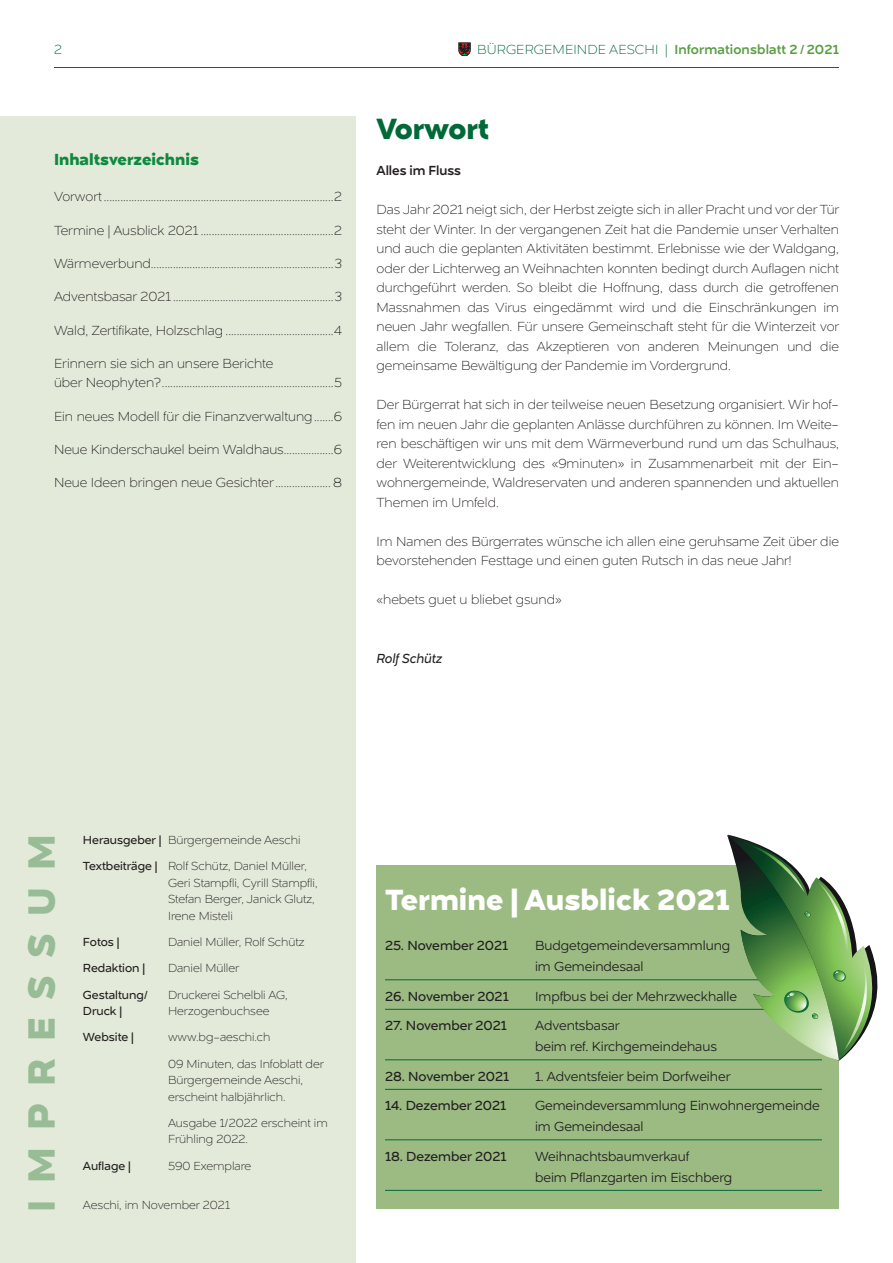
<style>
.page{position:relative;width:893px;height:1263px;background:#fff}
.page>*{position:absolute;margin:0;border:0;box-sizing:border-box;transform-origin:0 0}
.t1{font:700 39px "Naste";letter-spacing:.44em;color:#97bc96}
.t2{font:700 30px "Naste";color:#fff}
.t3{font:700 30px "Naste";letter-spacing:-.005em;color:#006937}
.t4{font:700 16.5px "Naste";color:#10893f}
.t5{font:200 13.5px/19.5px "Naste";color:#231f20}
.t6{font:300 13.5px/21px "Naste";color:#231f20}
.t7{font:13.5px "Naste";color:#231f20}
.t8{font:500 13.5px "Naste";letter-spacing:.01em;color:#5a9d44}
.t9{font:500 13.5px "Naste";letter-spacing:-.005em;color:#231f20}
.t10{font:italic 13.5px "Naste";letter-spacing:-.005em;color:#231f20}
.t11{font:200 13.5px "Naste";color:#006937}
.t12{font:200 12px/16.5px "Naste";color:#231f20}
.t13{font:12px "Naste";color:#231f20}
.s1{font-weight:200;color:#006937}
.s2{font-weight:400}
</style>
<div class="page">
<svg style="left:459px;top:43px;width:11px;height:13px"></svg>
<hr style="left:54px;top:67px;width:785px;height:1px;background:#006937">
<div style="left:0;top:117px;width:355px;height:1146px;background:#e3eada"></div>
<div style="left:376px;top:865px;width:463px;height:344px;background:#9bbb83"></div>
<hr style="left:385px;top:979px;width:437px;height:1px;background:#006937">
<hr style="left:385px;top:1009px;width:437px;height:1px;background:#006937">
<hr style="left:385px;top:1059px;width:437px;height:1px;background:#006937">
<hr style="left:385px;top:1089px;width:437px;height:1px;background:#006937">
<hr style="left:385px;top:1139px;width:437px;height:1px;background:#006937">
<hr style="left:385px;top:1190px;width:437px;height:1px;background:#006937">
<svg style="left:727px;top:835px;width:151px;height:226px"></svg>
<p class="t11" style="left:54px;top:41px;width:9px">2</p>
<p class="t8" style="left:477px;top:40px;width:363px"><span class="s1">BÜRGERGEMEINDE AESCHI |</span> Informationsblatt 2/2021</p>
<p class="t4" style="left:54px;top:146px;width:146px">Inhaltsverzeichnis</p>
<p class="t5" style="left:54px;top:187px;width:289px">Vorwort...................................................................................2</p>
<p class="t5" style="left:54px;top:220px;width:289px">Termine | Ausblick 2021 ................................................2</p>
<p class="t5" style="left:54px;top:253px;width:290px">Wärmeverbund..................................................................3</p>
<p class="t5" style="left:54px;top:287px;width:289px">Adventsbasar 2021 ..........................................................3</p>
<p class="t5" style="left:54px;top:320px;width:289px">Wald, Zertifikate, Holzschlag .......................................4</p>
<p class="t5" style="left:54px;top:353px;width:289px">Erinnern sie sich an unsere Berichte<br>über Neophyten?..............................................................5</p>
<p class="t5" style="left:54px;top:406px;width:289px">Ein neues Modell für die Finanzverwaltung.......6</p>
<p class="t5" style="left:54px;top:439px;width:289px">Neue Kinderschaukel beim Waldhaus..................6</p>
<p class="t5" style="left:54px;top:473px;width:290px">Neue Ideen bringen neue Gesichter.................... 8</p>
<h2 class="t3" style="left:376px;top:105px;width:114px">Vorwort</h2>
<p class="t9" style="left:376px;top:161px;width:86px">Alles im Fluss</p>
<p class="t5" style="left:376px;top:200px;width:464px;text-align:justify">Das Jahr 2021 neigt sich, der Herbst zeigte sich in aller Pracht und vor der Tür steht der Winter. In der vergangenen Zeit hat die Pandemie unser Verhalten und auch die geplanten Aktivitäten bestimmt. Erlebnisse wie der Waldgang, oder der Lichterweg an Weihnachten konnten bedingt durch Auflagen nicht durchgeführt werden. So bleibt die Hoffnung, dass durch die getroffenen Massnahmen das Virus eingedämmt wird und die Einschränkungen im neuen Jahr wegfallen. Für unsere Gemeinschaft steht für die Winterzeit vor allem die Toleranz, das Akzeptieren von anderen Meinungen und die gemeinsame Bewältigung der Pandemie im Vordergrund.</p>
<p class="t5" style="left:376px;top:395px;width:464px">Der Bürgerrat hat sich in der teilweise neuen Besetzung organisiert. Wir hof&shy;fen im neuen Jahr die geplanten Anlässe durchführen zu können. Im Weite&shy;ren beschäftigen wir uns mit dem Wärmeverbund rund um das Schulhaus, der Weiterentwicklung des «9minuten» in Zusammenarbeit mit der Ein&shy;wohnergemeinde, Waldreservaten und anderen spannenden und aktuellen Themen im Umfeld.</p>
<p class="t5" style="left:376px;top:531px;width:464px">Im Namen des Bürgerrates wünsche ich allen eine geruhsame Zeit über die bevorstehenden Festtage und einen guten Rutsch in das neue Jahr!</p>
<p class="t5" style="left:376px;top:590px;width:187px">«hebets guet u bliebet gsund»</p>
<p class="t10" style="left:376px;top:649px;width:67px">Rolf Schütz</p>
<h1 class="t1" style="left:11px;top:1212px;width:379px;rotate:-90deg">IMPRESSUM</h1>
<p class="t12" style="left:83px;top:826px;width:225px;line-height:26.2px"><span class="s2">Herausgeber |</span> Bürgergemeinde Aeschi<br><span class="s2">Textbeiträge |</span> Rolf Schütz, Daniel Müller,</p>
<p class="t12" style="left:168px;top:874px;width:151px">Geri Stampfli, Cyrill Stampfli,<br>Stefan Berger, Janick Glutz,<br>Irene Misteli</p>
<p class="t13" style="left:83px;top:933px;width:38px">Fotos |</p>
<p class="t12" style="left:168px;top:933px;width:138px">Daniel Müller, Rolf Schütz</p>
<p class="t13" style="left:83px;top:960px;width:64px">Redaktion |</p>
<p class="t12" style="left:168px;top:960px;width:73px">Daniel Müller</p>
<p class="t13" style="left:83px;top:986px;width:67px">Gestaltung/</p>
<p class="t12" style="left:168px;top:986px;width:121px">Druckerei Schelbli AG,</p>
<p class="t13" style="left:83px;top:1002px;width:41px">Druck |</p>
<p class="t12" style="left:168px;top:1002px;width:103px">Herzogenbuchsee</p>
<p class="t13" style="left:83px;top:1029px;width:53px">Website |</p>
<p class="t12" style="left:168px;top:1024px;width:158px;line-height:26.2px">www.bg-aeschi.ch<br>09 Minuten, das Infoblatt der</p>
<p class="t12" style="left:168px;top:1071px;width:136px">Bürgergemeinde Aeschi, erscheint halbjährlich.</p>
<p class="t12" style="left:168px;top:1114px;width:161px">Ausgabe 1/2022 erscheint im<br>Frühling 2022.</p>
<p class="t13" style="left:83px;top:1157px;width:49px">Auflage |</p>
<p class="t12" style="left:168px;top:1157px;width:85px">590 Exemplare</p>
<p class="t12" style="left:83px;top:1196px;width:149px">Aeschi, im November 2021</p>
<h2 class="t2" style="left:385px;top:876px;width:346px">Termine | Ausblick 2021</h2>
<p class="t7" style="left:385px;top:936px;width:125px">25. November 2021</p>
<p class="t6" style="left:535px;top:934px;width:197px">Budgetgemeindeversammlung im Gemeindesaal</p>
<p class="t7" style="left:385px;top:986px;width:125px">26. November 2021</p>
<p class="t6" style="left:535px;top:985px;width:204px">Impfbus bei der Mehrzweckhalle</p>
<p class="t7" style="left:385px;top:1016px;width:123px">27. November 2021</p>
<p class="t6" style="left:535px;top:1014px;width:184px">Adventsbasar<br>beim ref. Kirchgemeindehaus</p>
<p class="t7" style="left:385px;top:1066px;width:126px">28. November 2021</p>
<p class="t6" style="left:535px;top:1065px;width:197px">1. Adventsfeier beim Dorfweiher</p>
<p class="t7" style="left:385px;top:1096px;width:123px">14. Dezember 2021</p>
<p class="t6" style="left:535px;top:1094px;width:286px">Gemeindeversammlung Einwohnergemeinde im Gemeindesaal</p>
<p class="t7" style="left:385px;top:1146px;width:123px">18. Dezember 2021</p>
<p class="t6" style="left:535px;top:1145px;width:199px">Weihnachtsbaumverkauf<br>beim Pflanzgarten im Eischberg</p>
</div>
